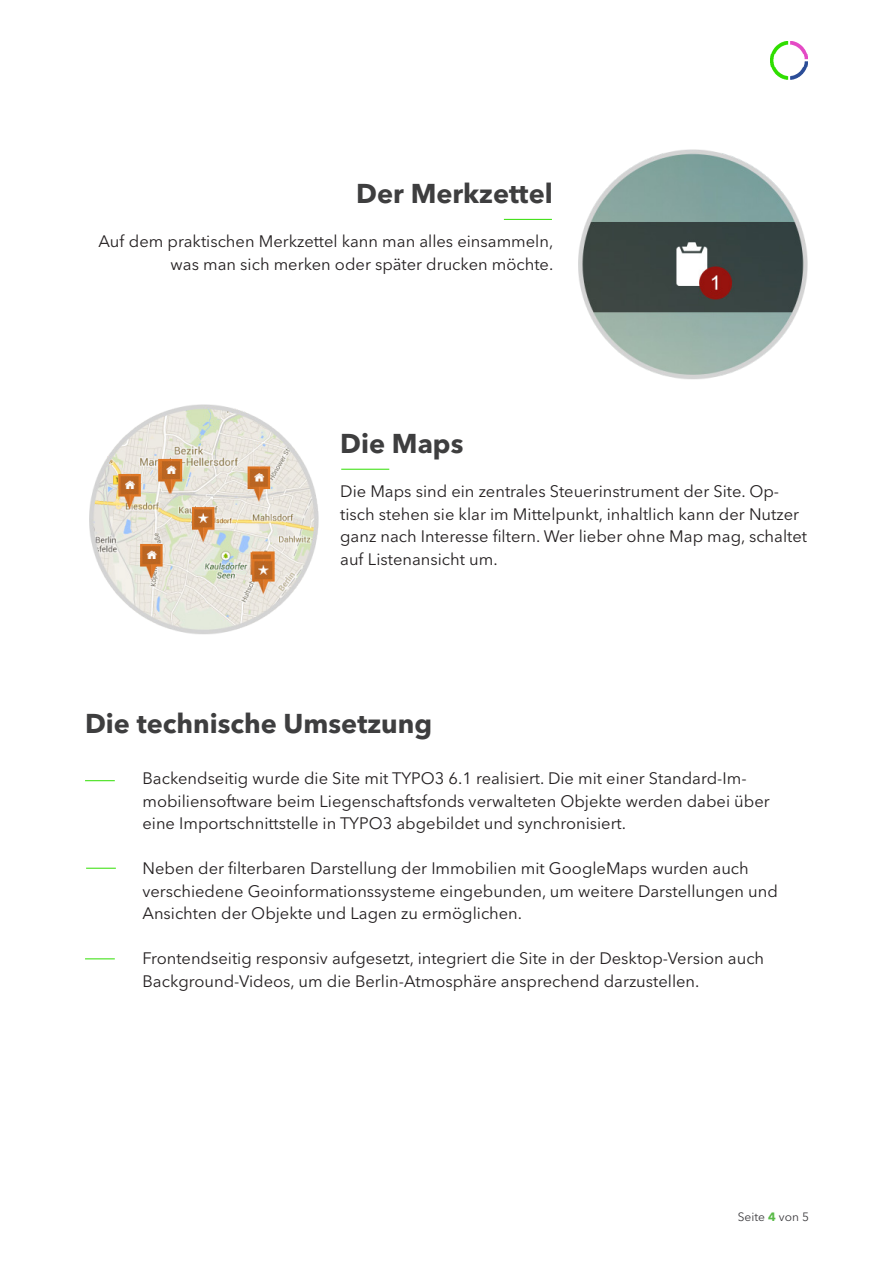
<style>
.page{position:relative;width:893px;height:1263px;background:#fff}
.page>*{position:absolute;margin:0;border:0;box-sizing:border-box;transform-origin:0 0}
.t1{font:700 27px "Avenir Next LT Pro";color:#3e3e3f}
.t2{font:16.5px/22.5px "Avenir Next LT Pro";color:#231f20}
.t3{font:12px "Avenir Next LT Pro";color:#3e3d40}
.s1{font-weight:700;color:#59ba47}
</style>
<div class="page">
<img style="left:770px;top:41px;width:38px;height:39px">
<img style="left:578px;top:149px;width:230px;height:230px">
<img style="left:89px;top:405px;width:230px;height:230px">
<hr style="left:504px;top:219px;width:48px;height:1px;background:#2fde00">
<hr style="left:341px;top:469px;width:48px;height:1px;background:#2fde00">
<hr style="left:85px;top:780px;width:30px;height:1px;background:#2fde00">
<hr style="left:86px;top:868px;width:30px;height:1px;background:#2fde00">
<hr style="left:85px;top:958px;width:30px;height:1px;background:#2fde00">
<p class="t1" style="left:356px;top:177px;width:198px">Der Merkzettel</p>
<p class="t2" style="left:98px;top:230px;width:456px;text-align:right">Auf dem praktischen Merkzettel kann man alles einsammeln, was man sich merken oder später drucken möchte.</p>
<p class="t1" style="left:340px;top:427px;width:125px">Die Maps</p>
<p class="t2" style="left:340px;top:480px;width:468px">Die Maps sind ein zentrales Steuerinstrument der Site. Op&shy;tisch stehen sie klar im Mittelpunkt, inhaltlich kann der Nutzer ganz nach Interesse filtern. Wer lieber ohne Map mag, schaltet auf Listenansicht um.</p>
<p class="t1" style="left:85px;top:707px;width:349px">Die technische Umsetzung</p>
<p class="t2" style="left:142px;top:767px;width:629px">Backendseitig wurde die Site mit TYPO3 6.1 realisiert. Die mit einer Standard-Im&shy;mobiliensoftware beim Liegenschaftsfonds verwalteten Objekte werden dabei über eine Importschnittstelle in TYPO3 abgebildet und synchronisiert.</p>
<p class="t2" style="left:142px;top:857px;width:637px">Neben der filterbaren Darstellung der Immobilien mit GoogleMaps wurden auch verschiedene Geoinformationssysteme eingebunden, um weitere Darstellungen und</p>
<p class="t2" style="left:142px;top:902px;width:381px">Ansichten der Objekte und Lagen zu ermöglichen.</p>
<p class="t2" style="left:142px;top:947px;width:623px">Frontendseitig responsiv aufgesetzt, integriert die Site in der Desktop-Version auch<br>Background-Videos, um die Berlin-Atmosphäre ansprechend darzustellen.</p>
<p class="t3" style="left:738px;top:1209px;width:73px">Seite <span class="s1">4</span> von 5</p>
</div>
